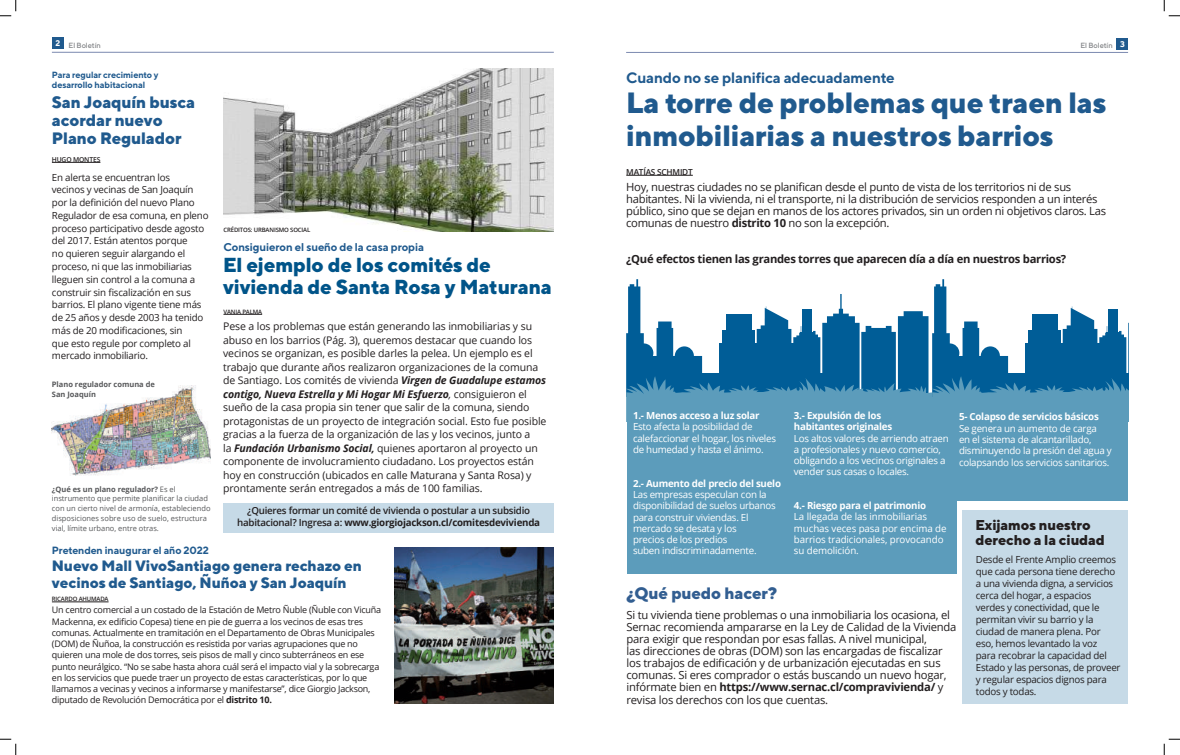
<style>
.page{position:relative;width:1180px;height:755px;background:#fff}
.page>*{position:absolute;margin:0;border:0;box-sizing:border-box;transform-origin:0 0}
.t1{font:800 29.25px/33.8px "TT Norms";letter-spacing:-.01em;color:#205a8e}
.t2{font:800 20.25px/21.8px "TT Norms";letter-spacing:-.01em;color:#005489}
.t3{font:800 16.5px/18px "TT Norms";letter-spacing:-.01em;color:#205a8e}
.t4{font:800 16.5px "TT Norms";letter-spacing:-.01em;color:#325e91}
.t5{font:800 15px/17.2px "TT Norms";letter-spacing:-.01em;color:#205a8e}
.t6{font:700 15px "TT Norms";letter-spacing:-.01em;color:#205a8e}
.t7{font:800 14.25px/15.8px "TT Norms";letter-spacing:-.01em;color:#231f20}
.t8{font:11.25px/12px "Open Sans";letter-spacing:-.02em;color:#231f20}
.t9{font:700 11.25px "Open Sans";letter-spacing:-.025em;color:#231f20}
.t10{font:700 11.25px "TT Norms";letter-spacing:-.01em;color:#205a8e}
.t11{font:10.5px/13.5px "Open Sans";letter-spacing:-.01em;color:#231f20}
.t12{font:700 10.5px "TT Norms";letter-spacing:-.01em;color:#205a8e}
.t13{font:9.75px/12.8px "Open Sans";letter-spacing:-.02em;color:#231f20}
.t14{font:9.75px/11.2px "Open Sans";letter-spacing:-.025em;color:#fff}
.t15{font:700 9.75px/11.2px "Open Sans";letter-spacing:-.025em;color:#fff}
.t16{font:600 9.75px/12.8px "Open Sans";letter-spacing:-.025em;color:#231f20;text-align:center}
.t17{font:9px/11.2px "Open Sans";letter-spacing:-.025em;color:#231f20}
.t18{font:700 9px/10.5px "TT Norms";letter-spacing:-.01em;color:#205a8e}
.t19{font:600 8.25px "Open Sans";letter-spacing:-.025em;color:#231f20}
.t20{font:700 8.25px "TT Norms";color:#fff}
.t21{font:7.5px/9.8px "Open Sans";color:#57585a}
.t22{font:700 7.5px/9.8px "Open Sans";color:#57585a}
.t23{font:500 7.5px "TT Norms";letter-spacing:-.01em;color:#808285}
.t24{font:600 6.75px "Open Sans";letter-spacing:-.025em;color:#231f20}
.t25{font:600 6px "Open Sans";letter-spacing:-.025em;color:#231f20}
.s1{font-weight:700;font-size:8.25px;color:#fff}
.s2{font-weight:700}
.s3{font-weight:700;font-style:italic}
.s4{font-style:italic}
</style>
<div class="page">
<svg style="left:626px;top:279px;width:502px;height:135px"></svg>
<div style="left:626px;top:414px;width:330px;height:159px;background:#5c9cbb"></div>
<div style="left:940px;top:407px;width:188px;height:93px;background:#5c9cbb"></div>
<div style="left:963px;top:510px;width:165px;height:192px;background:#c6dae7"></div>
<img style="left:223px;top:69px;width:331px;height:163px">
<img style="left:52px;top:385px;width:159px;height:90px">
<img style="left:394px;top:547px;width:160px;height:156px">
<hr style="left:52px;top:52px;width:502px;height:1px;background:#7b89af">
<hr style="left:223px;top:314px;width:39px;height:1px;background:#231f20">
<hr style="left:52px;top:601px;width:57px;height:1px;background:#231f20">
<hr style="left:52px;top:162px;width:48px;height:1px;background:#231f20">
<hr style="left:626px;top:175px;width:67px;height:1px;background:#231f20">
<hr style="left:626px;top:52px;width:502px;height:1px;background:#7b89af">
<div style="left:1116px;top:38px;width:11px;height:12px;background:#205a8e"></div>
<div style="left:52px;top:37px;width:11px;height:11px;background:#205a8e"></div>
<div style="left:223px;top:502px;width:331px;height:30px;background:#c6dae7"></div>
<svg style="left:0;top:0;width:17px;height:17px"></svg>
<svg style="left:0;top:738px;width:17px;height:16px"></svg>
<svg style="left:1163px;top:0;width:17px;height:17px"></svg>
<svg style="left:1163px;top:738px;width:17px;height:16px"></svg>
<p class="t20" style="left:56px;top:38px;width:6px">2</p>
<p class="t23" style="left:1080px;top:41px;width:46px">El Boletín <span class="s1">3</span></p>
<p class="t23" style="left:68px;top:41px;width:34px">El Boletín</p>
<p class="t18" style="left:52px;top:69px;width:108px">Para regular crecimiento y desarrollo habitacional</p>
<h3 class="t3" style="left:52px;top:93px;width:145px">San Joaquín busca acordar nuevo<br>Plano Regulador</h3>
<p class="t24" style="left:52px;top:155px;width:50px">HUGO MONTES</p>
<p class="t13" style="left:52px;top:170px;width:158px">En alerta se encuentran los<br>vecinos y vecinas de San Joaquín por la definición del nuevo Plano<br>Regulador de esa comuna, en pleno proceso participativo desde agosto del 2017. Están atentos porque<br>no quieren seguir alargando el proceso, ni que las inmobiliarias lleguen sin control a la comuna a construir sin fiscalización en sus barrios. El plano vigente tiene más de 25 años y desde 2003 ha tenido más de 20 modificaciones, sin<br>que esto regule por completo al mercado inmobiliario.</p>
<p class="t22" style="left:52px;top:379px;width:104px">Plano regulador comuna de<br>San Joaquín</p>
<p class="t21" style="left:52px;top:483px;width:160px"><span class="s2">¿Qué es un plano regulador?</span> Es el instrumento que permite planificar la ciudad con un cierto nivel de armonía, estableciendo disposiciones sobre uso de suelo, estructura vial, límite urbano, entre otras.</p>
<p class="t12" style="left:52px;top:544px;width:158px">Pretenden inaugurar el año 2022</p>
<p class="t25" style="left:223px;top:226px;width:88px">CRÉDITOS: URBANISMO SOCIAL</p>
<p class="t10" style="left:223px;top:240px;width:202px">Consiguieron el sueño de la casa propia</p>
<h2 class="t2" style="left:223px;top:253px;width:330px">El ejemplo de los comités de vivienda de Santa Rosa y Maturana</h2>
<p class="t25" style="left:223px;top:307px;width:40px">VANIA PALMA</p>
<p class="t11" style="left:223px;top:319px;width:325px">Pese a los problemas que están generando las inmobiliarias y su abuso en los barrios (Pág. 3), queremos destacar que cuando los vecinos se organizan, es posible darles la pelea. Un ejemplo es el trabajo que durante años realizaron organizaciones de la comuna de Santiago. Los comités de vivienda <span class="s3">Virgen de Guadalupe estamos contigo, Nueva Estrella y Mi Hogar Mi Esfuerzo</span><span class="s4">,</span> consiguieron el sueño de la casa propia sin tener que salir de la comuna, siendo protagonistas de un proyecto de integración social. Esto fue posible gracias a la fuerza de la organización de las y los vecinos, junto a<br>la <span class="s3">Fundación Urbanismo Social,</span> quienes aportaron al proyecto un componente de involucramiento ciudadano. Los proyectos están hoy en construcción (ubicados en calle Maturana y Santa Rosa) y prontamente serán entregados a más de 100 familias.</p>
<p class="t16" style="left:237px;top:503px;width:304px">¿Quieres formar un comité de vivienda o postular a un subsidio habitacional? Ingresa a: <span class="s2">www.giorgiojackson.cl/comitesdevivienda</span></p>
<h3 class="t5" style="left:52px;top:556px;width:311px">Nuevo Mall VivoSantiago genera rechazo en vecinos de Santiago, Ñuñoa y San Joaquín</h3>
<p class="t25" style="left:52px;top:595px;width:58px">RICARDO AHUMADA</p>
<p class="t17" style="left:52px;top:604px;width:331px">Un centro comercial a un costado de la Estación de Metro Ñuble (Ñuble con Vicuña Mackenna, ex edificio Copesa) tiene en pie de guerra a los vecinos de esas tres comunas. Actualmente en tramitación en el Departamento de Obras Municipales (DOM) de Ñuñoa, la construcción es resistida por varias agrupaciones que no quieren una mole de dos torres, seis pisos de mall y cinco subterráneos en ese punto neurálgico. “No se sabe hasta ahora cuál será el impacto vial y la sobrecarga en los servicios que puede traer un proyecto de estas características, por lo que llamamos a vecinas y vecinos a informarse y manifestarse”, dice Giorgio Jackson, diputado de Revolución Democrática por el <span class="s2">distrito 10.</span></p>
<h3 class="t6" style="left:626px;top:68px;width:270px">Cuando no se planifica adecuadamente</h3>
<h1 class="t1" style="left:626px;top:85px;width:482px">La torre de problemas que traen las inmobiliarias a nuestros barrios</h1>
<p class="t19" style="left:626px;top:166px;width:68px">MATÍAS SCHMIDT</p>
<p class="t8" style="left:626px;top:181px;width:481px">Hoy, nuestras ciudades no se planifican desde el punto de vista de los territorios ni de sus habitantes. Ni la vivienda, ni el transporte, ni la distribución de servicios responden a un interés público, sino que se dejan en manos de los actores privados, sin un orden ni objetivos claros. Las comunas de nuestro <span class="s2">distrito 10</span> no son la excepción.</p>
<p class="t9" style="left:626px;top:251px;width:442px">¿Qué efectos tienen las grandes torres que aparecen día a día en nuestros barrios?</p>
<p class="t15" style="left:794px;top:409px;width:100px">3.- Expulsión de los habitantes originales</p>
<p class="t14" style="left:794px;top:432px;width:156px">Los altos valores de arriendo atraen a profesionales y nuevo comercio, obligando a los vecinos originales a vender sus casas o locales.</p>
<p class="t15" style="left:794px;top:499px;width:134px">4.- Riesgo para el patrimonio</p>
<p class="t14" style="left:794px;top:511px;width:154px">La llegada de las inmobiliarias muchas veces pasa por encima de barrios tradicionales, provocando su demolición.</p>
<p class="t15" style="left:633px;top:409px;width:128px">1.- Menos acceso a luz solar</p>
<p class="t14" style="left:633px;top:421px;width:144px">Esto afecta la posibilidad de calefaccionar el hogar, los niveles de humedad y hasta el ánimo.</p>
<p class="t15" style="left:633px;top:477px;width:149px">2.- Aumento del precio del suelo</p>
<p class="t14" style="left:633px;top:488px;width:144px">Las empresas especulan con la disponibilidad de suelos urbanos para construir viviendas. El mercado se desata y los<br>precios de los predios<br>suben indiscriminadamente.</p>
<p class="t15" style="left:959px;top:411px;width:141px">5- Colapso de servicios básicos</p>
<p class="t14" style="left:959px;top:422px;width:154px">Se genera un aumento de carga<br>en el sistema de alcantarillado, disminuyendo la presión del agua y colapsando los servicios sanitarios.</p>
<h3 class="t7" style="left:975px;top:516px;width:131px">Exijamos nuestro derecho a la ciudad</h3>
<p class="t13" style="left:976px;top:553px;width:146px;line-height:12px">Desde el Frente Amplio creemos que cada persona tiene derecho a una vivienda digna, a servicios cerca del hogar, a espacios verdes y conectividad, que le permitan vivir su barrio y la ciudad de manera plena. Por eso, hemos levantado la voz<br>para recobrar la capacidad del<br>Estado y las personas, de proveer y regular espacios dignos para todos y todas.</p>
<h3 class="t4" style="left:626px;top:582px;width:152px">¿Qué puedo hacer?</h3>
<p class="t8" style="left:626px;top:609px;width:331px">Si tu vivienda tiene problemas o una inmobiliaria los ocasiona, el Sernac recomienda ampararse en la Ley de Calidad de la Vivienda para exigir que respondan por esas fallas. A nivel municipal,<br>las direcciones de obras (DOM) son las encargadas de fiscalizar los trabajos de edificación y de urbanización ejecutadas en sus comunas. Si eres comprador o estás buscando un nuevo hogar, infórmate bien en <span class="s2">https://www.sernac.cl/compravivienda/</span> y revisa los derechos con los que cuentas.</p>
</div>
